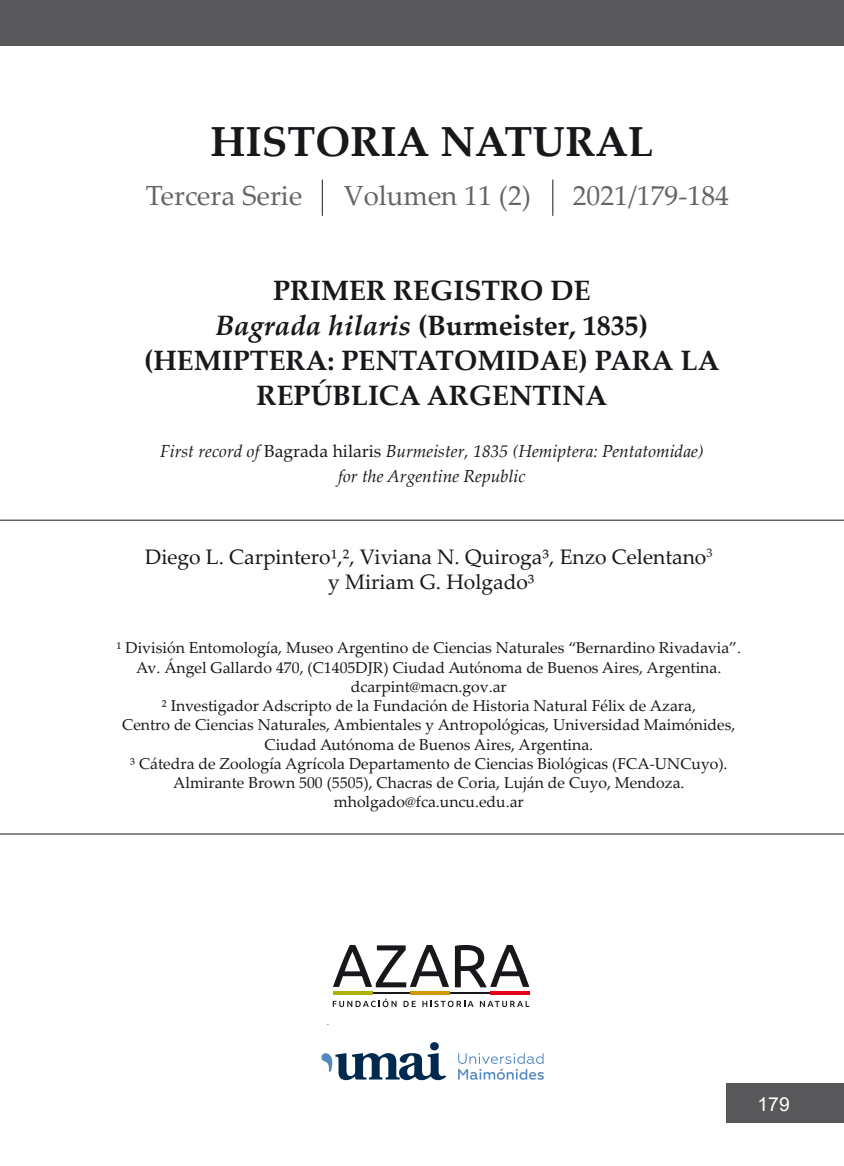
<style>
.page{position:relative;width:844px;height:1166px;background:#fff}
.page>*{position:absolute;margin:0;border:0;box-sizing:border-box;transform-origin:0 0}
.t1{font:700 42px "Palatino Linotype";color:#1a171c}
.t2{font:700 28px/35px "Palatino Linotype";color:#1a171c;text-align:center}
.t3{font:27.65px "Palatino Linotype";color:#646567}
.t4{font:21px/24.5px "Palatino Linotype";color:#1a171c;text-align:center}
.t5{font:19.25px "Arial";color:#fff}
.t6{font:italic 17.5px/24.5px "Palatino Linotype";color:#1a171c;text-align:center}
.t7{font:15.75px/19.2px "Palatino Linotype";color:#1a171c;text-align:center}
.s1{font-style:italic}
.s2{font-style:normal}
</style>
<div class="page">
<div style="left:726px;top:1083px;width:117px;height:39px;background:#58585a"></div>
<div style="left:0;top:0;width:843px;height:45px;background:#58585a"></div>
<hr style="left:322px;top:180px;width:1px;height:36px;background:#1a171c">
<hr style="left:552px;top:180px;width:1px;height:36px;background:#1a171c">
<hr style="left:0;top:520px;width:843px;height:1px;background:#1a171c">
<hr style="left:0;top:833px;width:843px;height:1px;background:#1a171c">
<svg style="left:332px;top:998px;width:64px;height:9px"></svg>
<svg style="left:403px;top:1001px;width:12px;height:6px"></svg>
<svg style="left:422px;top:1001px;width:51px;height:6px"></svg>
<svg style="left:479px;top:1001px;width:50px;height:6px"></svg>
<hr style="left:332px;top:993px;width:197px;height:1px;background:#1a171c">
<svg style="left:455px;top:945px;width:74px;height:42px"></svg>
<svg style="left:333px;top:945px;width:116px;height:42px"></svg>
<hr style="left:332px;top:991px;width:40px;height:4px;background:#abb300">
<hr style="left:410px;top:991px;width:39px;height:4px;background:#d39800">
<hr style="left:489px;top:991px;width:40px;height:4px;background:#e2001a">
<svg style="left:458px;top:1053px;width:85px;height:27px"></svg>
<svg style="left:321px;top:1042px;width:125px;height:38px"></svg>
<h1 class="t1" style="left:210px;top:112px;width:444px">HISTORIA NATURAL</h1>
<h3 class="t3" style="left:146px;top:176px;width:158px">Tercera Serie</h3>
<h3 class="t3" style="left:343px;top:176px;width:189px">Volumen 11 (2)</h3>
<h3 class="t3" style="left:572px;top:176px;width:158px">2021/179-184</h3>
<h2 class="t2" style="left:144px;top:272px;width:576px">PRIMER REGISTRO DE<br><span class="s1">Bagrada hilaris</span> (Burmeister, 1835) (HEMIPTERA: PENTATOMIDAE) PARA LA<br>REPÚBLICA ARGENTINA</h2>
<p class="t6" style="left:160px;top:438px;width:545px">First record of <span class="s2">Bagrada hilaris</span> Burmeister, 1835 (Hemiptera: Pentatomidae) for the Argentine Republic</p>
<h3 class="t4" style="left:145px;top:544px;width:568px">Diego L. Carpintero¹,², Viviana N. Quiroga³, Enzo Celentano<sup>3 </sup>y Miriam G. Holgado³</h3>
<p class="t7" style="left:116px;top:638px;width:626px">¹ División Entomología, Museo Argentino de Ciencias Naturales “Bernardino Rivadavia”.<br>Av. Ángel Gallardo 470, (C1405DJR) Ciudad Autónoma de Buenos Aires, Argentina. dcarpint@macn.gov.ar<br>² Investigador Adscripto de la Fundación de Historia Natural Félix de Azara,<br>Centro de Ciencias Naturales, Ambientales y Antropológicas, Universidad Maimónides, Ciudad Autónoma de Buenos Aires, Argentina.<br>³ Cátedra de Zoología Agrícola Departamento de Ciencias Biológicas (FCA-UNCuyo).<br>Almirante Brown 500 (5505), Chacras de Coria, Luján de Cuyo, Mendoza. mholgado@fca.uncu.edu.ar</p>
<p class="t5" style="left:750px;top:1090px;width:34px">179</p>
<p class="t5" style="left:757px;top:1090px;width:34px">179</p>
</div>
